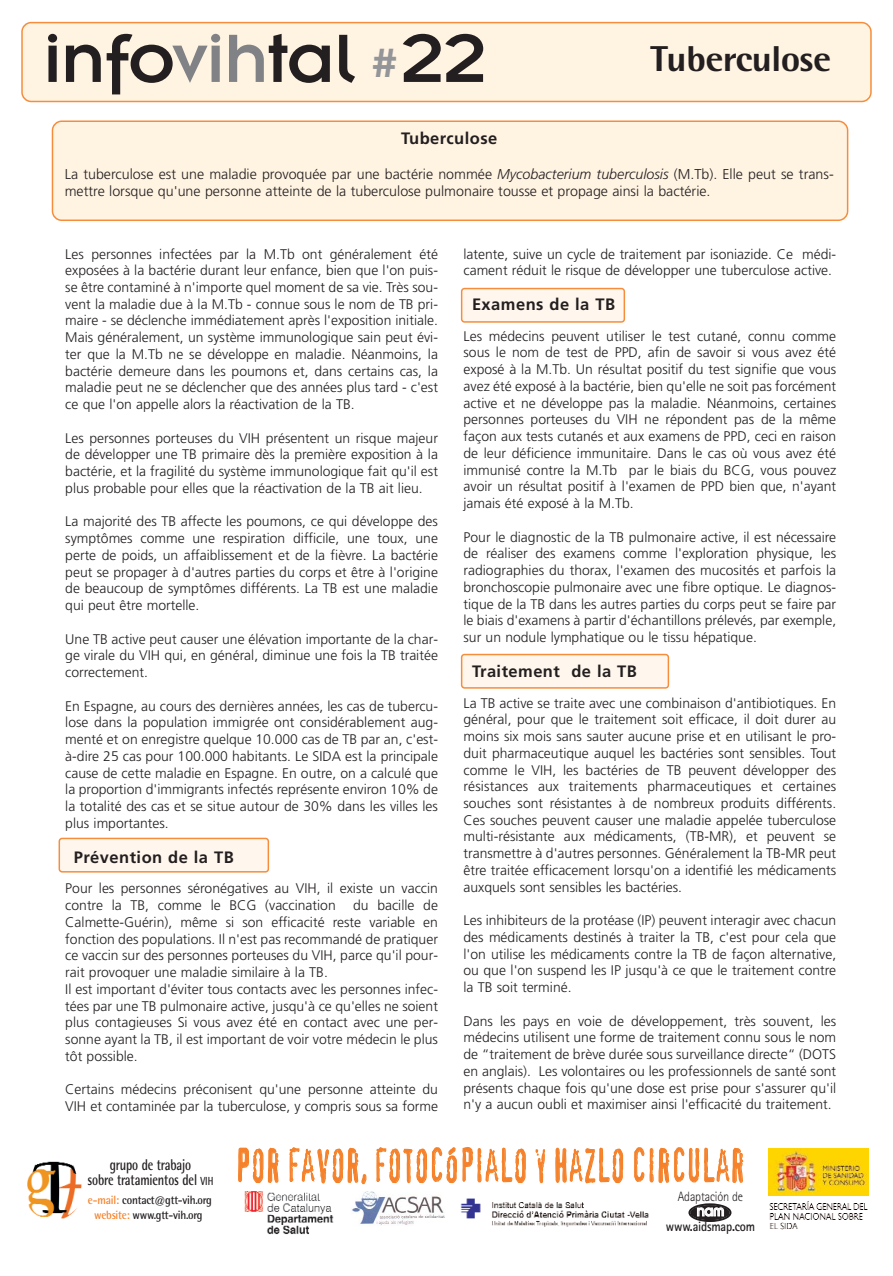
<style>
.page{position:relative;width:893px;height:1276px;background:#fff}
.page>*{position:absolute;margin:0;border:0;box-sizing:border-box;transform-origin:0 0}
.t1{font:75px "Insignia A";letter-spacing:-.015em;color:#231f20;scale:1.05 1}
.t2{font:45px "Confidential";color:#f5822a;scale:.67 1}
.t3{font:800 36px "Rotis Semi Sans";letter-spacing:-.015em;color:#231f20;scale:1.05 1}
.t4{font:700 16.5px "Frutiger";letter-spacing:.03em;color:#231f20}
.t5{font:16.5px "Insignia";color:#fff;scale:.91 1}
.t6{font:700 15.6px/15px "Rotis Semi Sans";letter-spacing:-.01em;color:#231f20;text-align:center;scale:.77 1}
.t7{font:300 14.25px/17.1px "Frutiger";color:#231f20}
.t8{font:300 13.95px/16.8px "Frutiger";color:#231f20;text-align:justify}
.t9{font:700 13.5px "Rotis Sans Serif";letter-spacing:-.015em;color:#231f20;scale:.91 1}
.t10{font:300 13.5px "Rotis Sans Serif";letter-spacing:-.015em;color:#231f20;scale:.91 1}
.t11{font:700 12px/15px "Rotis Semi Sans";letter-spacing:-.02em;color:#231f20;text-align:center;scale:.91 1}
.s1{color:#808285}
.s2{font-size:45px;color:#939598}
.s3{font-style:italic}
.s4{font-size:11.7px}
.s5{color:#f5822a}
</style>
<div class="page">
<svg style="left:461px;top:288px;width:164px;height:35px;background:#feecdc"></svg>
<svg style="left:59px;top:837px;width:210px;height:35px;background:#feeedf"></svg>
<svg style="left:461px;top:654px;width:208px;height:34px;background:#feefdf"></svg>
<div style="left:52px;top:120px;width:796px;height:101px;background:#fff3e2"></div>
<div style="left:21px;top:22px;width:851px;height:80px;background:#fff3e2"></div>
<svg style="left:688px;top:1203px;width:43px;height:19px"></svg>
<img style="left:244px;top:1191px;width:90px;height:44px">
<img style="left:352px;top:1191px;width:93px;height:34px">
<img style="left:461px;top:1198px;width:188px;height:28px">
<img style="left:27px;top:1161px;width:55px;height:58px">
<img style="left:769px;top:1148px;width:100px;height:47px">
<img style="left:769px;top:1201px;width:99px;height:29px">
<h1 class="t1" style="left:43px;top:35px;width:424px">info<span class="s1">vih</span>tal <span class="s2">#</span>22</h1>
<h3 class="t3" style="left:650px;top:46px;width:174px">Tuberculose</h3>
<p class="t4" style="left:401px;top:131px;width:98px">Tuberculose</p>
<p class="t7" style="left:65px;top:166px;width:770px">La tuberculose est une maladie provoquée par une bactérie nommée <span class="s3">Mycobacterium tuberculosis</span> (M.Tb). Elle peut se trans&shy;mettre lorsque qu'une personne atteinte de la tuberculose pulmonaire tousse et propage ainsi la bactérie.</p>
<p class="t8" style="left:65px;top:246px;width:374px">Les personnes infectées par la M.Tb ont généralement été exposées à la bactérie durant leur enfance, bien que l'on puis&shy;se être contaminé à n'importe quel moment de sa vie. Très sou&shy;vent la maladie due à la M.Tb - connue sous le nom de TB pri&shy;maire - se déclenche immédiatement après l'exposition initiale.<br>Mais généralement, un système immunologique sain peut évi&shy;ter que la M.Tb ne se développe en maladie. Néanmoins, la bactérie demeure dans les poumons et, dans certains cas, la maladie peut ne se déclencher que des années plus tard - c'est ce que l'on appelle alors la réactivation de la TB.</p>
<p class="t8" style="left:65px;top:430px;width:374px">Les personnes porteuses du VIH présentent un risque majeur de développer une TB primaire dès la première exposition à la bactérie, et la fragilité du système immunologique fait qu'il est plus probable pour elles que la réactivation de la TB ait lieu.</p>
<p class="t8" style="left:65px;top:514px;width:374px">La majorité des TB affecte les poumons, ce qui développe des symptômes comme une respiration difficile, une toux, une perte de poids, un affaiblissement et de la fièvre. La bactérie peut se propager à d'autres parties du corps et être à l'origine de beaucoup de symptômes différents. La TB est une maladie qui peut être mortelle.</p>
<p class="t8" style="left:65px;top:631px;width:374px">Une TB active peut causer une élévation importante de la char&shy;ge virale du VIH qui, en général, diminue une fois la TB traitée correctement.</p>
<p class="t8" style="left:65px;top:698px;width:374px">En Espagne, au cours des dernières années, les cas de tubercu&shy;lose dans la population immigrée ont considérablement aug&shy;menté et on enregistre quelque 10.000 cas de TB par an, c'est&shy;à-dire 25 cas pour 100.000 habitants. Le SIDA est la principale cause de cette maladie en Espagne. En outre, on a calculé que la proportion d'immigrants infectés représente environ 10% de la totalité des cas et se situe autour de 30% dans les villes les plus importantes.</p>
<p class="t4" style="left:74px;top:850px;width:162px">Prévention de la TB</p>
<p class="t8" style="left:65px;top:881px;width:374px;text-align:left">Pour les personnes séronégatives au VIH, il existe un vaccin contre la TB, comme le BCG (vaccination du bacille de Calmette-Guérin), même si son efficacité reste variable en fonction des populations. Il n'est pas recommandé de pratiquer ce vaccin sur des personnes porteuses du VIH, parce qu'il pour&shy;rait provoquer une maladie similaire à la TB.<br>Il est important d'éviter tous contacts avec les personnes infec&shy;tées par une TB pulmonaire active, jusqu'à ce qu'elles ne soient plus contagieuses Si vous avez été en contact avec une per&shy;sonne ayant la TB, il est important de voir votre médecin le plus tôt possible.</p>
<p class="t8" style="left:65px;top:1082px;width:374px">Certains médecins préconisent qu'une personne atteinte du<br>VIH et contaminée par la tuberculose, y compris sous sa forme</p>
<p class="t8" style="left:463px;top:246px;width:374px">latente, suive un cycle de traitement par isoniazide. Ce médi&shy;cament réduit le risque de développer une tuberculose active.</p>
<p class="t4" style="left:472px;top:298px;width:145px">Examens de la TB</p>
<p class="t8" style="left:463px;top:328px;width:374px">Les médecins peuvent utiliser le test cutané, connu comme sous le nom de test de PPD, afin de savoir si vous avez été exposé à la M.Tb. Un résultat positif du test signifie que vous avez été exposé à la bactérie, bien qu'elle ne soit pas forcément active et ne développe pas la maladie. Néanmoins, certaines personnes porteuses du VIH ne répondent pas de la même façon aux tests cutanés et aux examens de PPD, ceci en raison de leur déficience immunitaire. Dans le cas où vous avez été immunisé contre la M.Tb par le biais du BCG, vous pouvez avoir un résultat positif à l'examen de PPD bien que, n'ayant jamais été exposé à la M.Tb.</p>
<p class="t8" style="left:463px;top:529px;width:374px">Pour le diagnostic de la TB pulmonaire active, il est nécessaire de réaliser des examens comme l'exploration physique, les radiographies du thorax, l'examen des mucosités et parfois la bronchoscopie pulmonaire avec une fibre optique. Le diagnos&shy;tique de la TB dans les autres parties du corps peut se faire par le biais d'examens à partir d'échantillons prélevés, par exemple, sur un nodule lymphatique ou le tissu hépatique.</p>
<p class="t4" style="left:472px;top:664px;width:166px">Traitement de la TB</p>
<p class="t8" style="left:463px;top:695px;width:374px">La TB active se traite avec une combinaison d'antibiotiques. En général, pour que le traitement soit efficace, il doit durer au moins six mois sans sauter aucune prise et en utilisant le pro&shy;duit pharmaceutique auquel les bactéries sont sensibles. Tout comme le VIH, les bactéries de TB peuvent développer des résistances aux traitements pharmaceutiques et certaines souches sont résistantes à de nombreux produits différents.<br>Ces souches peuvent causer une maladie appelée tuberculose multi-résistante aux médicaments, (TB-MR), et peuvent se transmettre à d'autres personnes. Généralement la TB-MR peut être traitée efficacement lorsqu'on a identifié les médicaments auxquels sont sensibles les bactéries.</p>
<p class="t8" style="left:463px;top:913px;width:374px">Les inhibiteurs de la protéase (IP) peuvent interagir avec chacun des médicaments destinés à traiter la TB, c'est pour cela que l'on utilise les médicaments contre la TB de façon alternative, ou que l'on suspend les IP jusqu'à ce que le traitement contre la TB soit terminé.</p>
<p class="t8" style="left:463px;top:1013px;width:374px">Dans les pays en voie de développement, très souvent, les médecins utilisent une forme de traitement connu sous le nom de “traitement de brève durée sous surveillance directe“ (DOTS en anglais). Les volontaires ou les professionnels de santé sont présents chaque fois qu'une dose est prise pour s'assurer qu'il n'y a aucun oubli et maximiser ainsi l'efficacité du traitement.</p>
<p class="t6" style="left:87px;top:1158px;width:165px">grupo de trabajo<br>sobre tratamientos del <span class="s4">VIH</span></p>
<p class="t11" style="left:88px;top:1193px;width:138px"><span class="s5">e-mail:</span> contact@gtt-vih.org <span class="s5">website:</span> www.gtt-vih.org</p>
<h2 class="t2" style="left:236px;top:1140px;width:762px">POR FAVOR, FOTOCÓPIALO Y HAZLO CIRCULAR</h2>
<p class="t10" style="left:678px;top:1192px;width:73px">Adaptación de</p>
<p class="t5" style="left:696px;top:1205px;width:32px">nam</p>
<p class="t9" style="left:666px;top:1222px;width:99px">www.aidsmap.com</p>
</div>
